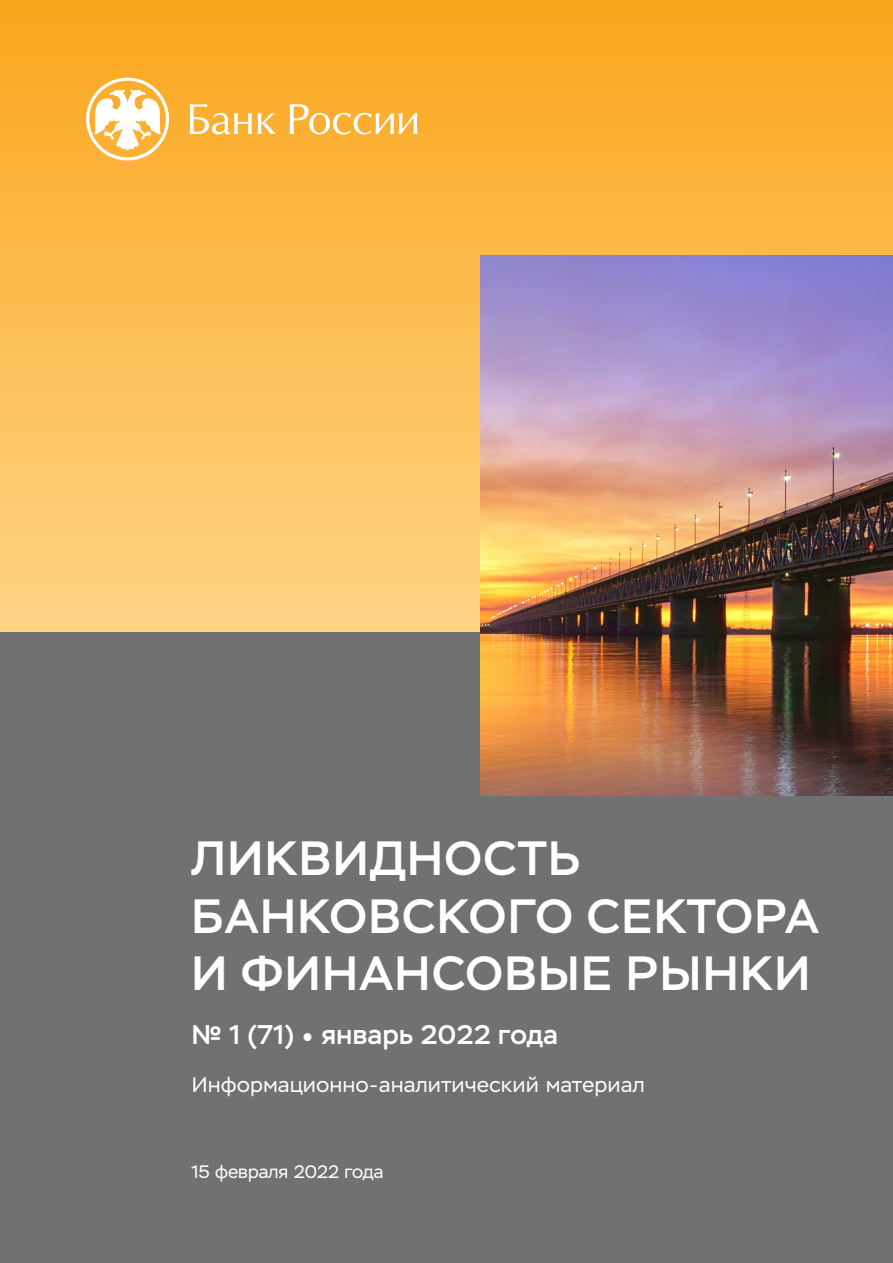
<style>
.page{position:relative;width:893px;height:1263px;background:#fff}
.page>*{position:absolute;margin:0;border:0;box-sizing:border-box;transform-origin:0 0}
.Заголовок{font:500 48px/57.6px "Stem";letter-spacing:.03em;color:#fff}
.t1{font:500 27px "Stem";letter-spacing:.02em;color:#fff}
.Подзаголовок{font:21px "Stem Text";color:#fff}
.Москва_Дата{font:18px "Stem";color:#fff}
</style>
<div class="page">
<div style="left:0;top:631px;width:893px;height:632px;background:#6f7172"></div>
<div style="left:0;top:0;width:893px;height:631px;background:linear-gradient(to bottom,#faa61d,#ffd487)"></div>
<img style="left:480px;top:255px;width:413px;height:540px">
<svg style="left:86px;top:78px;width:83px;height:83px"></svg>
<svg style="left:190px;top:104px;width:62px;height:30px"></svg>
<svg style="left:258px;top:113px;width:18px;height:21px"></svg>
<svg style="left:290px;top:104px;width:127px;height:30px"></svg>
<p class="Заголовок" style="left:192px;top:830px;width:629px">ЛИКВИДНОСТЬ<br>БАНКОВСКОГО СЕКТОРА<br>И ФИНАНСОВЫЕ РЫНКИ</p>
<p class="t1" style="left:191px;top:1018px;width:368px">№ 1 (71) • январь 2022 года</p>
<p class="Подзаголовок" style="left:191px;top:1073px;width:455px">Информационно-аналитический материал</p>
<p class="Москва_Дата" style="left:191px;top:1161px;width:193px">15 февраля 2022 года</p>
</div>
